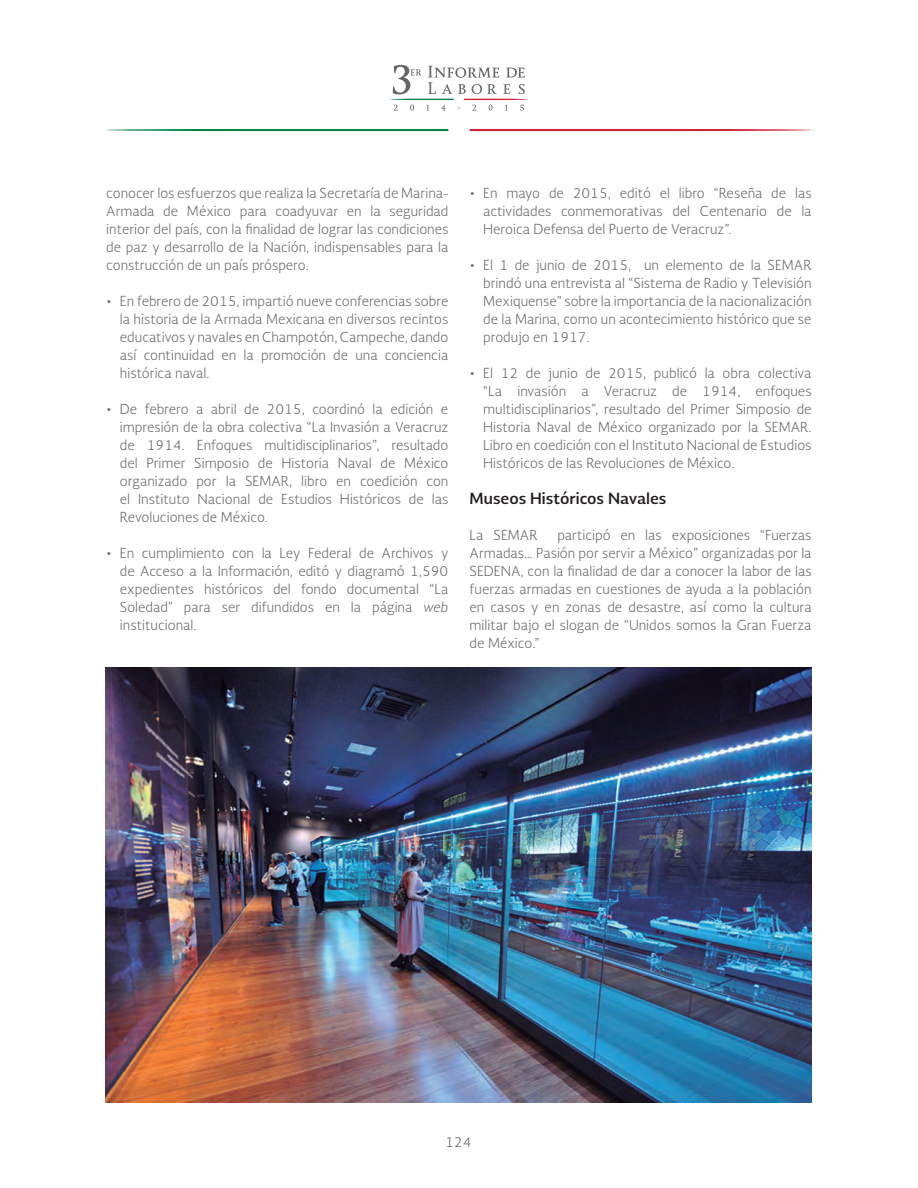
<style>
.page{position:relative;width:918px;height:1188px;background:#fff}
.page>*{position:absolute;margin:0;border:0;box-sizing:border-box;transform-origin:0 0}
.t1{font:700 15px "Soberana Sans";color:#231f20}
.t2{font:300 13.65px "Soberana Sans";color:#646569}
.t3{font:300 13.5px/18px "Soberana Sans";color:#646569;text-align:justify}
.s1{font-style:italic}
</style>
<div class="page">
<svg style="left:106px;top:129px;width:342px;height:2px"></svg>
<svg style="left:470px;top:129px;width:342px;height:2px"></svg>
<svg style="left:390px;top:65px;width:137px;height:46px"></svg>
<img style="left:106px;top:668px;width:705px;height:435px">
<p class="t3" style="left:106px;top:184px;width:344px">conocer los esfuerzos que realiza la Secretaría de Marina-Armada de México para coadyuvar en la seguridad interior del país, con la finalidad de lograr las condiciones de paz y desarrollo de la Nación, indispensables para la construcción de un país próspero.</p>
<p class="t3" style="left:120px;top:292px;width:330px;text-indent:-14px">• En febrero de 2015, impartió nueve conferencias sobre la historia de la Armada Mexicana en diversos recintos educativos y navales en Champotón, Campeche, dando así continuidad en la promoción de una conciencia histórica naval.</p>
<p class="t3" style="left:120px;top:400px;width:330px;text-indent:-14px">• De febrero a abril de 2015, coordinó la edición e impresión de la obra colectiva “La Invasión a Veracruz de 1914. Enfoques multidisciplinarios”, resultado del Primer Simposio de Historia Naval de México organizado por la SEMAR, libro en coedición con el Instituto Nacional de Estudios Históricos de las Revoluciones de México.</p>
<p class="t3" style="left:120px;top:544px;width:330px;text-indent:-14px">• En cumplimiento con la Ley Federal de Archivos y de Acceso a la Información, editó y diagramó 1,590 expedientes históricos del fondo documental “La Soledad” para ser difundidos en la página <span class="s1">web </span>institucional.</p>
<p class="t3" style="left:483px;top:184px;width:330px;text-indent:-14px">• En mayo de 2015, editó el libro “Reseña de las actividades conmemorativas del Centenario de la Heroica Defensa del Puerto de Veracruz”.</p>
<p class="t3" style="left:483px;top:256px;width:330px;text-indent:-14px">• El 1 de junio de 2015, un elemento de la SEMAR brindó una entrevista al “Sistema de Radio y Televisión Mexiquense” sobre la importancia de la nacionalización de la Marina, como un acontecimiento histórico que se produjo en 1917.</p>
<p class="t3" style="left:483px;top:364px;width:330px;text-indent:-14px">• El 12 de junio de 2015, publicó la obra colectiva “La invasión a Veracruz de 1914, enfoques multidisciplinarios”, resultado del Primer Simposio de Historia Naval de México organizado por la SEMAR.<br>Libro en coedición con el Instituto Nacional de Estudios Históricos de las Revoluciones de México.</p>
<p class="t1" style="left:470px;top:488px;width:198px">Museos Históricos Navales</p>
<p class="t3" style="left:470px;top:526px;width:69px">La SEMAR</p>
<p class="t3" style="left:470px;top:526px;width:344px;text-indent:88px">participó en las exposiciones “Fuerzas Armadas… Pasión por servir a México” organizadas por la SEDENA, con la finalidad de dar a conocer la labor de las fuerzas armadas en cuestiones de ayuda a la población en casos y en zonas de desastre, así como la cultura militar bajo el slogan de “Unidos somos la Gran Fuerza de México.”</p>
<p class="t2" style="left:445px;top:1133px;width:28px">124</p>
</div>
